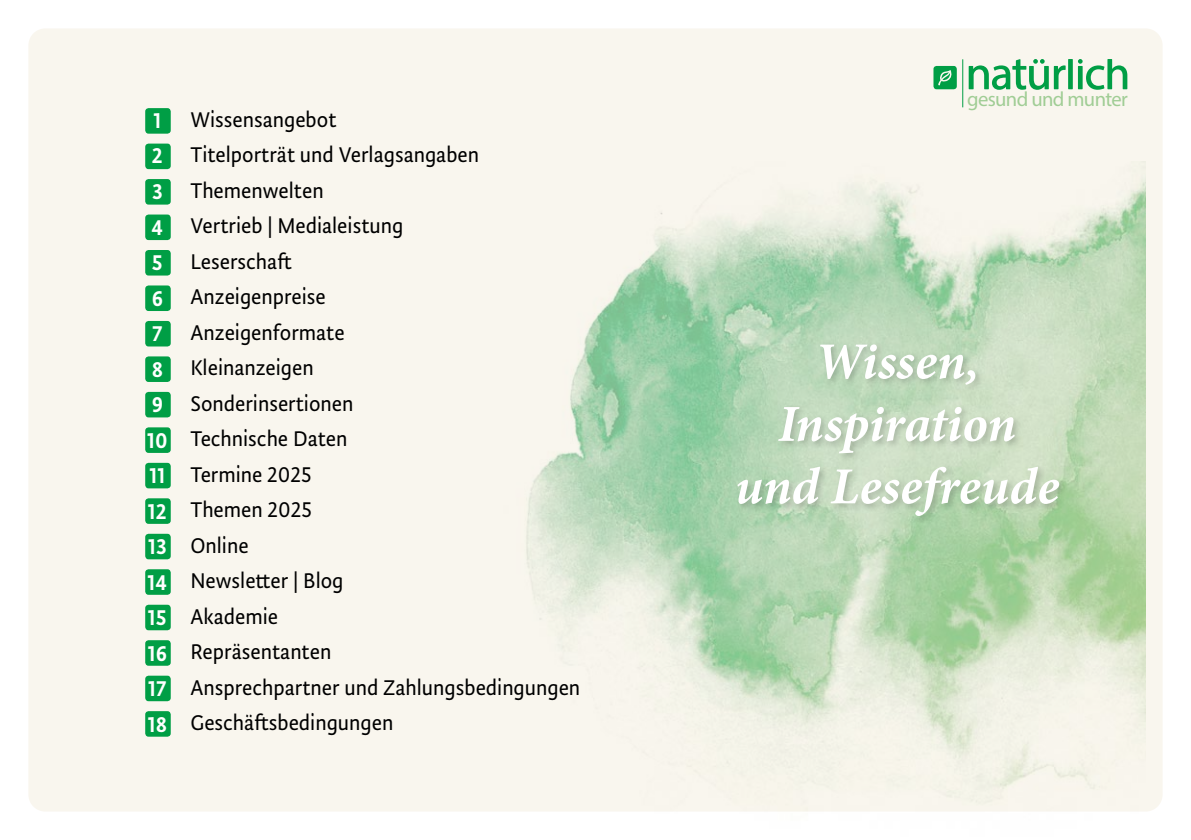
<style>
.page{position:relative;width:1191px;height:840px;background:#fff}
.page>*{position:absolute;margin:0;border:0;box-sizing:border-box;transform-origin:0 0}
.t1{font:italic 700 52px/62.4px "Minion Pro";color:#fff;text-align:center}
.t2{font:24px/35.4px "Tempera Std";color:#000}
.t3{font:500 24px/35.4px "Tempera Std";color:#fff}
.t4{font:20.6px "Myriad Pro";letter-spacing:-.03em;color:#a0cd95}
</style>
<div class="page">
<div style="left:28px;top:28px;width:1134px;height:783px;background:#f9f6ee;border-radius:17px"></div>
<svg style="left:933px;top:66px;width:23px;height:23px"></svg>
<svg style="left:1078px;top:59px;width:49px;height:31px"></svg>
<svg style="left:968px;top:59px;width:97px;height:31px"></svg>
<svg style="left:1068px;top:59px;width:4px;height:30px"></svg>
<hr style="left:962px;top:59px;width:1px;height:48px;background:#009e45">
<img style="left:526px;top:178px;width:619px;height:634px">
<div style="left:735px;top:340px;width:332px;height:185px;background:#000;opacity:.2"></div>
<div style="left:145px;top:108px;width:26px;height:26px;background:#009e45;border-radius:3px"></div>
<div style="left:145px;top:143px;width:26px;height:26px;background:#009e45;border-radius:3px"></div>
<div style="left:145px;top:179px;width:26px;height:25px;background:#009e45;border-radius:3px"></div>
<div style="left:145px;top:214px;width:26px;height:26px;background:#009e45;border-radius:3px"></div>
<div style="left:145px;top:250px;width:26px;height:25px;background:#009e45;border-radius:3px"></div>
<div style="left:145px;top:285px;width:26px;height:26px;background:#009e45;border-radius:3px"></div>
<div style="left:145px;top:321px;width:26px;height:25px;background:#009e45;border-radius:3px"></div>
<div style="left:145px;top:356px;width:26px;height:26px;background:#009e45;border-radius:3px"></div>
<div style="left:145px;top:391px;width:26px;height:26px;background:#009e45;border-radius:3px"></div>
<div style="left:145px;top:427px;width:26px;height:25px;background:#009e45;border-radius:3px"></div>
<div style="left:145px;top:462px;width:26px;height:26px;background:#009e45;border-radius:3px"></div>
<div style="left:145px;top:498px;width:26px;height:25px;background:#009e45;border-radius:3px"></div>
<div style="left:145px;top:533px;width:26px;height:26px;background:#009e45;border-radius:3px"></div>
<div style="left:145px;top:569px;width:26px;height:25px;background:#009e45;border-radius:3px"></div>
<div style="left:145px;top:604px;width:26px;height:26px;background:#009e45;border-radius:3px"></div>
<div style="left:145px;top:639px;width:26px;height:26px;background:#009e45;border-radius:3px"></div>
<div style="left:145px;top:675px;width:26px;height:25px;background:#009e45;border-radius:3px"></div>
<div style="left:145px;top:710px;width:26px;height:26px;background:#009e45;border-radius:3px"></div>
<p class="t3" style="left:147px;top:103px;width:22px">1<br>2<br>3<br>4<br>5<br>6<br>7<br>8<br>9<br>10<br>11<br>12<br>13<br>14<br>15<br>16<br>17<br>18</p>
<p class="t2" style="left:190px;top:102px;width:391px">Wissensangebot<br>Titelporträt und Verlagsangaben<br>Themenwelten<br>Vertrieb | Medialeistung<br>Leserschaft<br>Anzeigenpreise<br>Anzeigenformate<br>Kleinanzeigen<br>Sonderinsertionen<br>Technische Daten<br>Termine 2025<br>Themen 2025<br>Online<br>Newsletter | Blog<br>Akademie<br>Repräsentanten<br>Ansprechpartner und Zahlungsbedingungen<br>Geschäftsbedingungen</p>
<p class="t4" style="left:967px;top:87px;width:162px">gesund und munter</p>
<h1 class="t1" style="left:735px;top:329px;width:325px">Wissen,<br>Inspiration und Lesefreude</h1>
</div>
